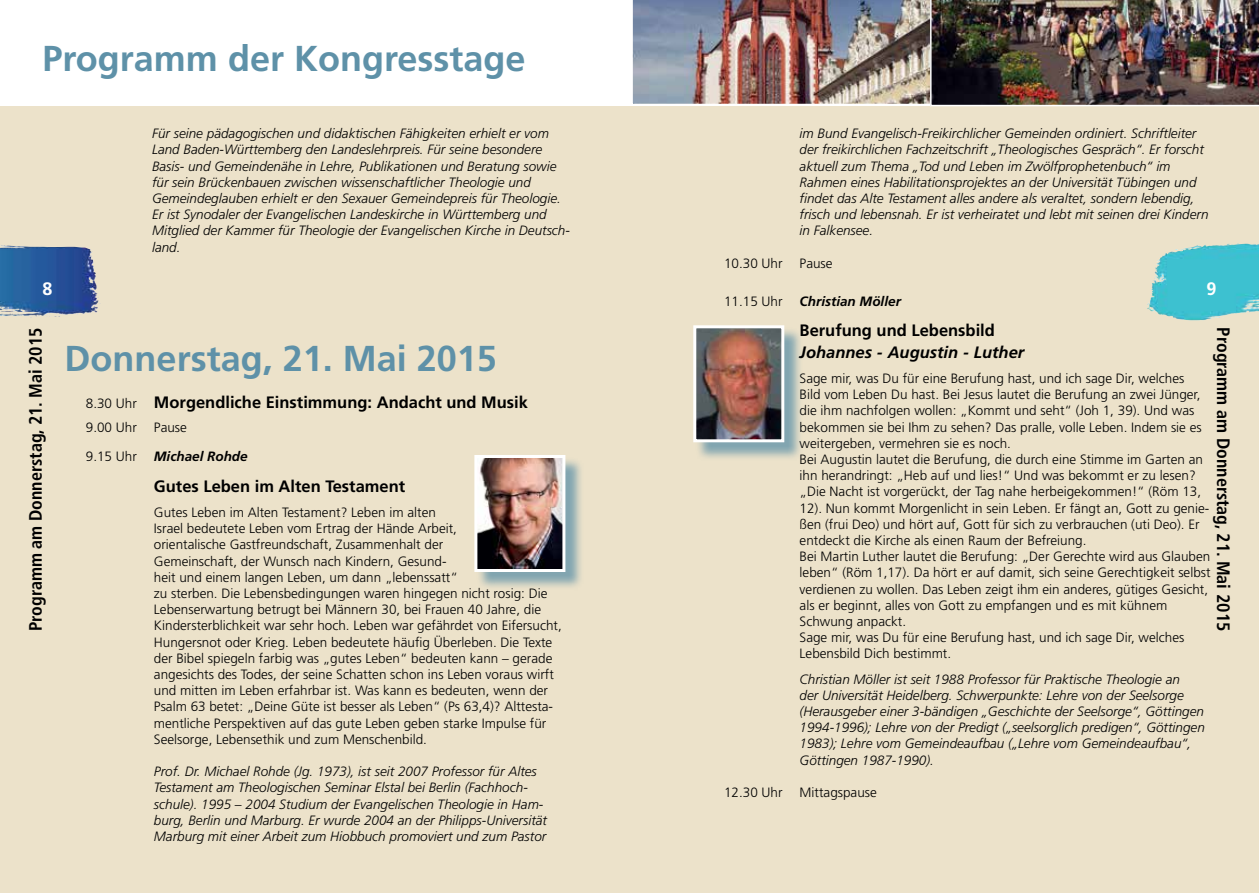
<style>
.page{position:relative;width:1259px;height:893px;background:#fff}
.page>*{position:absolute;margin:0;border:0;box-sizing:border-box;transform-origin:0 0}
.t1{font:700 36px "Frutiger";color:#5e91a8}
.t2{font:700 condensed 18px "Frutiger";color:#000}
.t3{font:700 18px "Frutiger";color:#fff}
.t4{font:700 16.5px "Frutiger";color:#000}
.t5{font:italic 700 16.5px "Frutiger";color:#000}
.t6{font:300 13.5px/16.2px "Frutiger";color:#000}
.t7{font:italic 300 13.5px/16.2px "Frutiger";color:#000}
.t8{font:italic 700 13.5px "Frutiger";color:#000}
.s1{font-weight:300;font-size:13.5px}
</style>
<div class="page">
<div style="left:0;top:106px;width:629px;height:787px;background:#ece2ca"></div>
<div style="left:629px;top:106px;width:630px;height:787px;background:#ece2ca"></div>
<img style="left:1154px;top:243px;width:100px;height:38px">
<div style="left:477px;top:457px;width:107px;height:134px;background:#5e91a8;opacity:.75"></div>
<img style="left:478px;top:459px;width:83px;height:109px">
<div style="left:474px;top:455px;width:91px;height:117px;border:3px solid #fff"></div>
<img style="left:0;top:245px;width:92px;height:71px">
<div style="left:695px;top:328px;width:108px;height:133px;background:#5e91a8;opacity:.75"></div>
<img style="left:697px;top:329px;width:83px;height:109px">
<div style="left:693px;top:325px;width:91px;height:117px;border:3px solid #fff"></div>
<img style="left:632px;top:0;width:627px;height:106px">
<h1 class="t1" style="left:43px;top:37px;width:484px">Programm der Kongresstage</h1>
<h2 class="t3" style="left:43px;top:278px;width:12px">8</h2>
<h2 class="t2" style="left:25px;top:631px;width:305px;rotate:-90deg">Programm am Donnerstag, 21. Mai 2015</h2>
<p class="t7" style="left:152px;top:125px;width:419px">Für seine pädagogischen und didaktischen Fähigkeiten erhielt er vom Land Baden-Württemberg den Landeslehrpreis. Für seine besondere Basis- und Gemeindenähe in Lehre, Publikationen und Beratung sowie für sein Brückenbauen zwischen wissenschaftlicher Theologie und Gemeindeglauben erhielt er den Sexauer Gemeindepreis für Theologie.<br>Er ist Synodaler der Evangelischen Landeskirche in Württemberg und Mitglied der Kammer für Theologie der Evangelischen Kirche in Deutsch&shy;land.</p>
<p class="t7" style="left:799px;top:125px;width:410px">im Bund Evangelisch-Freikirchlicher Gemeinden ordiniert. Schriftleiter der freikirchlichen Fachzeitschrift „Theologisches Gespräch“. Er forscht aktuell zum Thema „Tod und Leben im Zwölfprophetenbuch“ im Rahmen eines Habilitationsprojektes an der Universität Tübingen und findet das Alte Testament alles andere als veraltet, sondern lebendig, frisch und lebensnah. Er ist verheiratet und lebt mit seinen drei Kindern in Falkensee.</p>
<p class="t6" style="left:724px;top:255px;width:60px">10.30 Uhr</p>
<p class="t6" style="left:799px;top:255px;width:35px">Pause</p>
<p class="t6" style="left:724px;top:293px;width:60px">11.15 Uhr</p>
<p class="t8" style="left:799px;top:293px;width:103px">Christian Möller</p>
<p class="t4" style="left:799px;top:321px;width:197px">Berufung und Lebensbild</p>
<p class="t5" style="left:799px;top:342px;width:226px">Johannes - Augustin - Luther</p>
<p class="t6" style="left:799px;top:370px;width:412px">Sage mir, was Du für eine Berufung hast, und ich sage Dir, welches<br>Bild vom Leben Du hast. Bei Jesus lautet die Berufung an zwei Jünger, die ihm nachfolgen wollen: „Kommt und seht“ (Joh 1, 39). Und was bekommen sie bei Ihm zu sehen? Das pralle, volle Leben. Indem sie es weitergeben, vermehren sie es noch.<br>Bei Augustin lautet die Berufung, die durch eine Stimme im Garten an ihn herandringt: „Heb auf und lies!“ Und was bekommt er zu lesen? „Die Nacht ist vorgerückt, der Tag nahe herbeigekommen!“ (Röm 13, 12). Nun kommt Morgenlicht in sein Leben. Er fängt an, Gott zu genie&shy;ßen (frui Deo) und hört auf, Gott für sich zu verbrauchen (uti Deo). Er entdeckt die Kirche als einen Raum der Befreiung.<br>Bei Martin Luther lautet die Berufung: „Der Gerechte wird aus Glauben leben“ (Röm 1,17). Da hört er auf damit, sich seine Gerechtigkeit selbst verdienen zu wollen. Das Leben zeigt ihm ein anderes, gütiges Gesicht, als er beginnt, alles von Gott zu empfangen und es mit kühnem Schwung anpackt.<br>Sage mir, was Du für eine Berufung hast, und ich sage Dir, welches Lebensbild Dich bestimmt.</p>
<p class="t7" style="left:799px;top:671px;width:407px">Christian Möller ist seit 1988 Professor für Praktische Theologie an<br>der Universität Heidelberg. Schwerpunkte: Lehre von der Seelsorge (Herausgeber einer 3-bändigen „Geschichte der Seelsorge“, Göttingen 1994-1996); Lehre von der Predigt („seelsorglich predigen“, Göttingen 1983); Lehre vom Gemeindeaufbau („Lehre vom Gemeindeaufbau“, Göttingen 1987-1990).</p>
<p class="t6" style="left:724px;top:784px;width:60px">12.30 Uhr</p>
<p class="t6" style="left:799px;top:784px;width:79px">Mittagspause</p>
<h2 class="t3" style="left:1206px;top:278px;width:12px">9</h2>
<h2 class="t2" style="left:1234px;top:327px;width:305px;rotate:90deg">Programm am Donnerstag, 21. Mai 2015</h2>
<h1 class="t1" style="left:65px;top:337px;width:434px">Donnerstag, 21. Mai 2015</h1>
<p class="t4" style="left:86px;top:393px;width:444px"><span class="s1">8.30 Uhr</span> Morgendliche Einstimmung: Andacht und Musik</p>
<p class="t6" style="left:86px;top:419px;width:53px">9.00 Uhr</p>
<p class="t6" style="left:154px;top:419px;width:35px">Pause</p>
<p class="t6" style="left:86px;top:448px;width:53px">9.15 Uhr</p>
<p class="t8" style="left:154px;top:448px;width:95px">Michael Rohde</p>
<p class="t4" style="left:154px;top:476px;width:253px">Gutes Leben im Alten Testament</p>
<p class="t6" style="left:154px;top:504px;width:409px">Gutes Leben im Alten Testament? Leben im alten<br>Israel bedeutete Leben vom Ertrag der Hände Arbeit,<br>orientalische Gastfreundschaft, Zusammenhalt der<br>Gemeinschaft, der Wunsch nach Kindern, Gesund-<br>heit und einem langen Leben, um dann „lebenssatt“<br>zu sterben. Die Lebensbedingungen waren hingegen nicht rosig: Die Lebenserwartung betrugt bei Männern 30, bei Frauen 40 Jahre, die Kindersterblichkeit war sehr hoch. Leben war gefährdet von Eifersucht, Hungersnot oder Krieg. Leben bedeutete häufig Überleben. Die Texte der Bibel spiegeln farbig was „gutes Leben“ bedeuten kann – gerade angesichts des Todes, der seine Schatten schon ins Leben voraus wirft und mitten im Leben erfahrbar ist. Was kann es bedeuten, wenn der Psalm 63 betet: „Deine Güte ist besser als Leben“ (Ps 63,4)? Alttesta&shy;mentliche Perspektiven auf das gute Leben geben starke Impulse für Seelsorge, Lebensethik und zum Menschenbild.</p>
<p class="t7" style="left:154px;top:763px;width:395px">Prof. Dr. Michael Rohde (Jg. 1973), ist seit 2007 Professor für Altes Testament am Theologischen Seminar Elstal bei Berlin (Fachhoch&shy;schule). 1995 – 2004 Studium der Evangelischen Theologie in Ham&shy;burg, Berlin und Marburg. Er wurde 2004 an der Philipps-Universität Marburg mit einer Arbeit zum Hiobbuch promoviert und zum Pastor</p>
</div>
